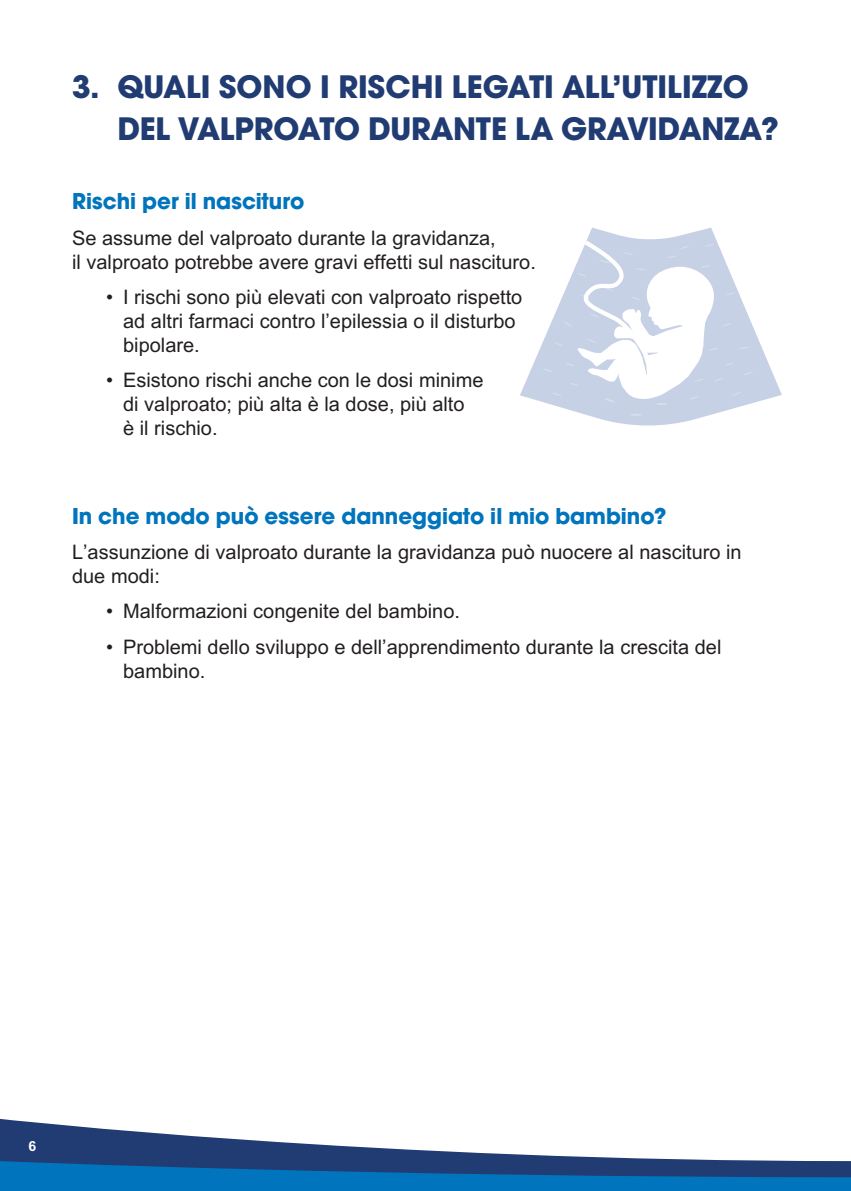
<style>
.page{position:relative;width:851px;height:1191px;background:#fff}
.page>*{position:absolute;margin:0;border:0;box-sizing:border-box;transform-origin:0 0}
.t1{font:700 34px/42px "Avant Garde Gothic Itc T";letter-spacing:-.005em;color:#213b73}
.t2{font:700 24px "Avant Garde Gothic Itc T";color:#0074bc}
.t3{font:20px/24px "Arial";color:#231f20}
.t4{font:700 14px "Arial";color:#fff}
</style>
<div class="page">
<svg style="left:0;top:1119px;width:360px;height:28px"></svg>
<svg style="left:520px;top:228px;width:261px;height:198px"></svg>
<svg style="left:630px;top:414px;width:11px;height:2px"></svg>
<svg style="left:542px;top:236px;width:211px;height:169px"></svg>
<svg style="left:0;top:1147px;width:851px;height:44px;background:#2d6ba3"></svg>
<h1 class="t1" style="left:117px;top:65px;width:662px;text-indent:-45px">3. QUALI SONO I RISCHI LEGATI ALL’UTILIZZO<br>DEL VALPROATO DURANTE LA GRAVIDANZA?</h1>
<p class="t2" style="left:72px;top:187px;width:234px">Rischi per il nascituro</p>
<p class="t3" style="left:72px;top:225px;width:465px">Se assume del valproato durante la gravidanza,<br>il valproato potrebbe avere gravi effetti sul nascituro.</p>
<p class="t3" style="left:123px;top:285px;width:401px;text-indent:-17px">• I rischi sono più elevati con valproato rispetto ad altri farmaci contro l’epilessia o il disturbo bipolare.</p>
<p class="t3" style="left:123px;top:368px;width:362px;text-indent:-17px">• Esistono rischi anche con le dosi minime di valproato; più alta è la dose, più alto<br>è il rischio.</p>
<p class="t2" style="left:72px;top:501px;width:596px">In che modo può essere danneggiato il mio bambino?</p>
<p class="t3" style="left:72px;top:540px;width:671px">L’assunzione di valproato durante la gravidanza può nuocere al nascituro in due modi:</p>
<p class="t3" style="left:106px;top:599px;width:355px">• Malformazioni congenite del bambino.</p>
<p class="t3" style="left:123px;top:634px;width:600px;text-indent:-17px">• Problemi dello sviluppo e dell’apprendimento durante la crescita del bambino.</p>
<p class="t4" style="left:28px;top:1138px;width:9px">6</p>
</div>
